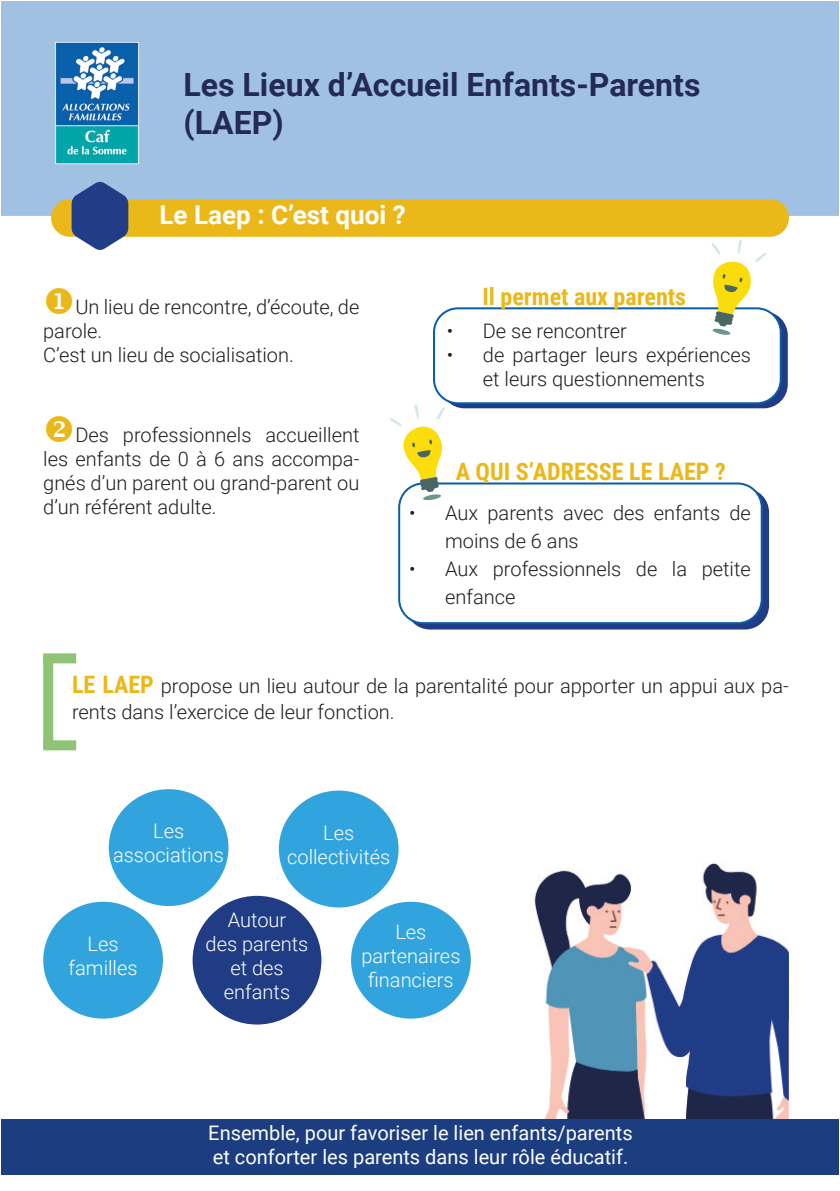
<style>
.page{position:relative;width:840px;height:1191px;background:#fff}
.page>*{position:absolute;margin:0;border:0;box-sizing:border-box;transform-origin:0 0}
.t1{font:700 32px/38.4px "Roboto";color:#232a57}
.t2{font:700 26px "Roboto";color:#fff}
.t3{font:700 24px "Roboto Condensed";color:#ebb81a}
.t4{font:300 20px/24px "Roboto";color:#1d1d1b}
.t5{font:300 20px/24px "Roboto";color:#fff;text-align:center}
.t6{font:20px/24px "Roboto";color:#fffffe}
.s1{color:#ebb81a}
.s2{font-family:"Roboto Condensed";font-weight:700;font-size:24px;color:#ebb81a}
</style>
<div class="page">
<div style="left:1px;top:1px;width:837px;height:215px;background:#a0c1e2"></div>
<img style="left:51px;top:39px;width:92px;height:129px">
<div style="left:51px;top:199px;width:737px;height:38px;background:#ebb81a;border-radius:19px"></div>
<svg style="left:72px;top:182px;width:56px;height:68px;background:#46609b"></svg>
<div style="left:43px;top:655px;width:10px;height:93px;background:#8fc477"></div>
<div style="left:43px;top:653px;width:33px;height:10px;background:#8fc477"></div>
<div style="left:43px;top:740px;width:33px;height:10px;background:#8fc477"></div>
<div style="left:440px;top:311px;width:347px;height:97px;background:#203c84;border-radius:24px"></div>
<div style="left:434px;top:308px;width:346px;height:95px;background:#fff;border-radius:24px"></div>
<div style="left:433px;top:307px;width:348px;height:97px;border:2px solid #0c5ca7;border-radius:24px"></div>
<svg style="left:709px;top:239px;width:57px;height:96px"></svg>
<div style="left:192px;top:895px;width:129px;height:129px;background:#203c84;border-radius:50%"></div>
<div style="left:43px;top:901px;width:120px;height:117px;background:#31a3dd;border-radius:50%"></div>
<div style="left:351px;top:901px;width:119px;height:117px;background:#31a3dd;border-radius:50%"></div>
<div style="left:109px;top:789px;width:119px;height:117px;background:#31a3dd;border-radius:50%"></div>
<div style="left:279px;top:790px;width:119px;height:117px;background:#31a3dd;border-radius:50%"></div>
<div style="left:1px;top:1119px;width:837px;height:55px;background:#1c3e81"></div>
<img style="left:534px;top:863px;width:254px;height:255px">
<div style="left:406px;top:488px;width:362px;height:141px;background:#203c84;border-radius:24px"></div>
<div style="left:399px;top:483px;width:362px;height:140px;background:#fff;border-radius:24px"></div>
<div style="left:398px;top:482px;width:364px;height:142px;border:2px solid #0c5ca7;border-radius:24px"></div>
<svg style="left:390px;top:404px;width:55px;height:96px"></svg>
<h1 class="t1" style="left:183px;top:64px;width:518px">Les Lieux d’Accueil Enfants-Parents (LAEP)</h1>
<h2 class="t2" style="left:159px;top:197px;width:248px">Le Laep : C’est quoi ?</h2>
<p class="t4" style="left:43px;top:294px;width:317px"><span class="s1">◆</span>Un lieu de rencontre, d’écoute, de parole.<br>C’est un lieu de socialisation.</p>
<p class="t3" style="left:482px;top:280px;width:205px">Il permet aux parents</p>
<p class="t4" style="left:446px;top:318px;width:181px">• De se rencontrer</p>
<p class="t4" style="left:446px;top:342px;width:305px;text-align:center">• de partager leurs expériences et leurs questionnements</p>
<p class="t4" style="left:43px;top:422px;width:317px;text-align:justify"><span class="s1">❖</span>Des professionnels accueillent les enfants de 0 à 6 ans accompa&shy;gnés d’un parent ou grand-parent ou d’un référent adulte.</p>
<p class="t3" style="left:455px;top:455px;width:271px">A QUI S’ADRESSE LE LAEP ?</p>
<p class="t4" style="left:445px;top:498px;width:307px;line-height:28px;text-indent:-36px">• Aux parents avec des enfants de moins de 6 ans</p>
<p class="t4" style="left:445px;top:554px;width:307px;line-height:28px;text-indent:-36px">• Aux professionnels de la petite enfance</p>
<p class="t4" style="left:72px;top:672px;width:717px;line-height:26.4px"><span class="s2">LE LAEP</span> propose un lieu autour de la parentalité pour apporter un appui aux pa&shy;rents dans l’exercice de leur fonction.</p>
<p class="t5" style="left:113px;top:818px;width:112px">Les associations</p>
<p class="t5" style="left:287px;top:820px;width:104px">Les collectivités</p>
<p class="t5" style="left:68px;top:931px;width:70px">Les familles</p>
<p class="t5" style="left:205px;top:907px;width:104px">Autour<br>des parents et des enfants</p>
<p class="t5" style="left:361px;top:919px;width:100px">Les partenaires financiers</p>
<p class="t6" style="left:208px;top:1120px;width:426px">Ensemble, pour favoriser le lien enfants/parents et conforter les parents dans leur rôle éducatif.</p>
</div>
